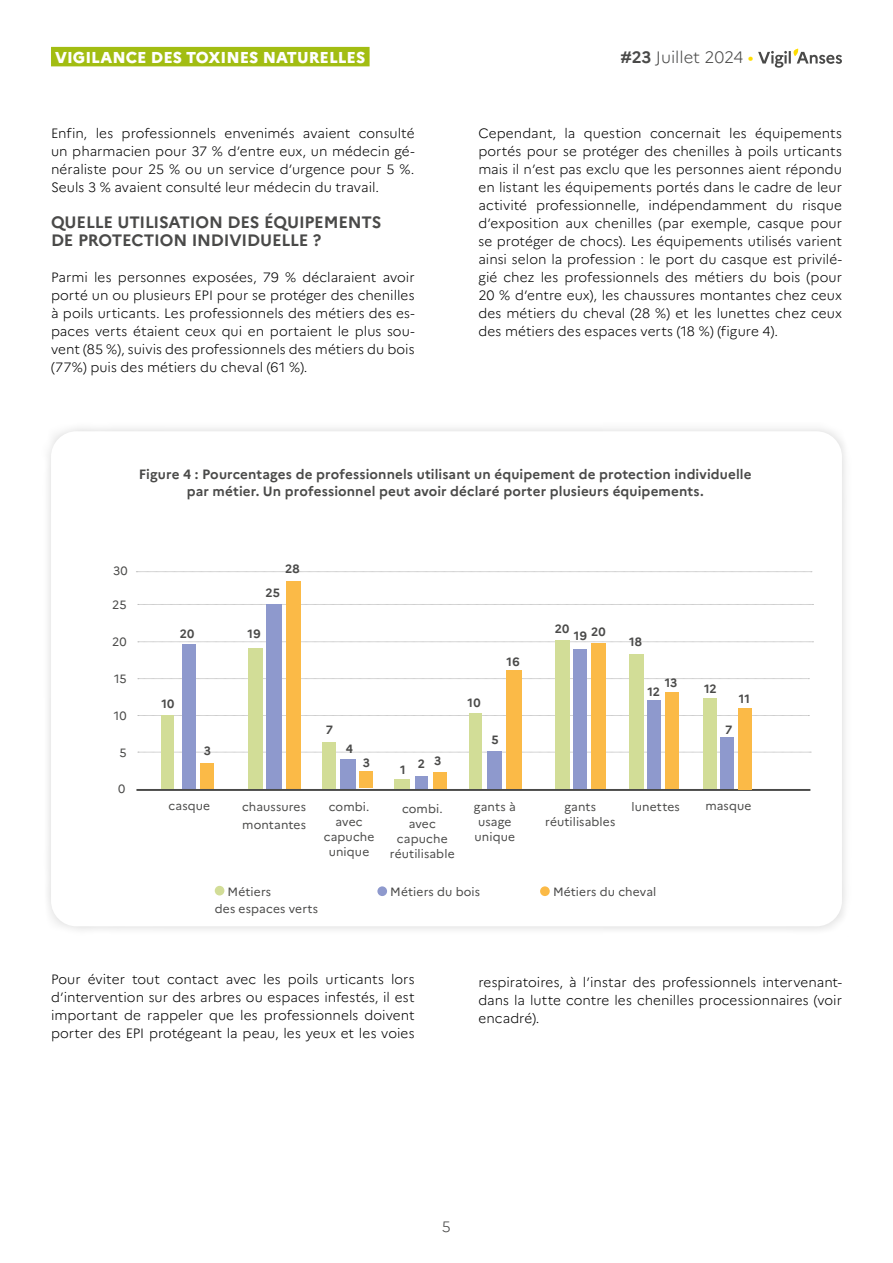
<style>
.page{position:relative;width:893px;height:1263px;background:#fff}
.page>*{position:absolute;margin:0;border:0;box-sizing:border-box;transform-origin:0 0}
.t1{font:700 16.5px/18px "Marianne";letter-spacing:-.015em;color:#4a4a49}
.t2{font:300 16.5px "Marianne";color:#4a4a49}
.t3{font:800 15.75px "Marianne";color:#fff}
.t4{font:300 15px "Marianne";color:#4a4a49}
.t5{font:300 13.5px/18px "Marianne";letter-spacing:.005em;color:#000;text-align:justify}
.t6{font:700 13.5px/16.5px "Marianne";letter-spacing:.01em;color:#4a4a49;text-align:center}
.t7{font:12px/15px "Marianne";letter-spacing:.01em;color:#4a4a49}
.t8{font:700 12px "Marianne";letter-spacing:.015em;color:#4a4a49}
.s1{font-weight:700}
.s2{font-weight:400;color:#fd0}
</style>
<div class="page">
<div style="left:41px;top:422px;width:810px;height:514px;background:#f8f8f8"></div>
<div style="left:51px;top:431px;width:791px;height:495px;background:#fff;border-radius:26px"></div>
<svg style="left:138px;top:752px;width:673px;height:1px"></svg>
<svg style="left:138px;top:715px;width:671px;height:1px"></svg>
<svg style="left:138px;top:678px;width:671px;height:1px"></svg>
<svg style="left:138px;top:641px;width:675px;height:1px"></svg>
<svg style="left:138px;top:604px;width:675px;height:1px"></svg>
<div style="left:182px;top:644px;width:14px;height:145px;background:#8e99cd"></div>
<div style="left:200px;top:763px;width:14px;height:26px;background:#fbba47"></div>
<div style="left:267px;top:604px;width:15px;height:185px;background:#8e99cd"></div>
<div style="left:286px;top:582px;width:15px;height:207px;background:#fbba47"></div>
<div style="left:341px;top:759px;width:15px;height:30px;background:#8e99cd"></div>
<div style="left:359px;top:772px;width:14px;height:16px;background:#fbba47"></div>
<div style="left:415px;top:776px;width:13px;height:12px;background:#8e99cd"></div>
<hr style="left:136px;top:789px;width:674px;height:2px;background:#4a4a49">
<div style="left:215px;top:886px;width:9px;height:9px;background:#d2dd97;border-radius:50%"></div>
<div style="left:377px;top:886px;width:10px;height:10px;background:#8e99cd;border-radius:50%"></div>
<div style="left:540px;top:886px;width:10px;height:10px;background:#fbba47;border-radius:50%"></div>
<div style="left:488px;top:750px;width:14px;height:38px;background:#8e99cd"></div>
<div style="left:506px;top:670px;width:16px;height:118px;background:#fbba47"></div>
<div style="left:574px;top:648px;width:13px;height:140px;background:#8e99cd"></div>
<div style="left:591px;top:643px;width:14px;height:145px;background:#fbba47"></div>
<div style="left:647px;top:701px;width:13px;height:88px;background:#8e99cd"></div>
<div style="left:665px;top:692px;width:14px;height:97px;background:#fbba47"></div>
<div style="left:721px;top:738px;width:13px;height:51px;background:#8e99cd"></div>
<div style="left:738px;top:708px;width:13px;height:81px;background:#fbba47"></div>
<div style="left:162px;top:715px;width:12px;height:74px;background:#d2dd97"></div>
<div style="left:248px;top:648px;width:14px;height:141px;background:#d2dd97"></div>
<div style="left:322px;top:742px;width:14px;height:47px;background:#d2dd97"></div>
<div style="left:394px;top:779px;width:16px;height:10px;background:#d2dd97"></div>
<div style="left:469px;top:714px;width:13px;height:75px;background:#d2dd97"></div>
<div style="left:555px;top:640px;width:15px;height:149px;background:#d2dd97"></div>
<div style="left:629px;top:654px;width:14px;height:134px;background:#d2dd97"></div>
<div style="left:703px;top:698px;width:14px;height:91px;background:#d2dd97"></div>
<svg style="left:136px;top:571px;width:676px;height:1px"></svg>
<div style="left:433px;top:773px;width:13px;height:16px;background:#fbba47"></div>
<div style="left:51px;top:47px;width:319px;height:19px;background:#a2bd12"></div>
<svg style="left:758px;top:49px;width:84px;height:19px"></svg>
<p class="t3" style="left:55px;top:45px;width:312px">VIGILANCE DES TOXINES NATURELLES</p>
<p class="t5" style="left:51px;top:123px;width:365px">Enfin, les professionnels envenimés avaient consulté un pharmacien pour 37 % d’entre eux, un médecin gé&shy;néraliste pour 25 % ou un service d’urgence pour 5 %.<br>Seuls 3 % avaient consulté leur médecin du travail.</p>
<p class="t1" style="left:51px;top:212px;width:332px">QUELLE UTILISATION DES ÉQUIPEMENTS<br>DE PROTECTION INDIVIDUELLE ?</p>
<p class="t5" style="left:51px;top:267px;width:365px">Parmi les personnes exposées, 79 % déclaraient avoir porté un ou plusieurs EPI pour se protéger des chenilles à poils urticants. Les professionnels des métiers des es&shy;paces verts étaient ceux qui en portaient le plus sou&shy;vent (85 %), suivis des professionnels des métiers du bois (77%) puis des métiers du cheval (61 %).</p>
<p class="t2" style="left:620px;top:45px;width:134px"><span class="s1">#23</span> Juillet 2024 <span class="s2">•</span></p>
<p class="t5" style="left:478px;top:123px;width:365px">Cependant, la question concernait les équipements portés pour se protéger des chenilles à poils urticants mais il n’est pas exclu que les personnes aient répondu en listant les équipements portés dans le cadre de leur activité professionnelle, indépendamment du risque d’exposition aux chenilles (par exemple, casque pour se protéger de chocs). Les équipements utilisés varient ainsi selon la profession : le port du casque est privilé&shy;gié chez les professionnels des métiers du bois (pour 20 % d’entre eux), les chaussures montantes chez ceux des métiers du cheval (28 %) et les lunettes chez ceux des métiers des espaces verts (18 %) (figure 4).</p>
<p class="t6" style="left:139px;top:465px;width:614px">Figure 4 : Pourcentages de professionnels utilisant un équipement de protection individuelle par métier. Un professionnel peut avoir déclaré porter plusieurs équipements.</p>
<p class="t7" style="left:113px;top:562px;width:16px">30</p>
<p class="t7" style="left:112px;top:596px;width:16px">25</p>
<p class="t7" style="left:112px;top:633px;width:16px">20</p>
<p class="t7" style="left:114px;top:670px;width:14px">15</p>
<p class="t7" style="left:114px;top:707px;width:14px">10</p>
<p class="t7" style="left:120px;top:744px;width:9px">5</p>
<p class="t7" style="left:118px;top:781px;width:9px">0</p>
<p class="t8" style="left:285px;top:560px;width:16px">28</p>
<p class="t8" style="left:266px;top:584px;width:16px">25</p>
<p class="t8" style="left:180px;top:624px;width:16px">20</p>
<p class="t8" style="left:248px;top:624px;width:14px">19</p>
<p class="t8" style="left:555px;top:620px;width:16px">20</p>
<p class="t8" style="left:591px;top:622px;width:16px">20</p>
<p class="t8" style="left:574px;top:627px;width:14px">19</p>
<p class="t8" style="left:629px;top:632px;width:14px">18</p>
<p class="t8" style="left:507px;top:652px;width:14px">16</p>
<p class="t8" style="left:161px;top:694px;width:14px">10</p>
<p class="t8" style="left:468px;top:694px;width:14px">10</p>
<p class="t8" style="left:665px;top:673px;width:14px">13</p>
<p class="t8" style="left:647px;top:682px;width:14px">12</p>
<p class="t8" style="left:704px;top:679px;width:14px">12</p>
<p class="t8" style="left:739px;top:689px;width:13px">11</p>
<p class="t8" style="left:326px;top:720px;width:9px">7</p>
<p class="t8" style="left:725px;top:720px;width:9px">7</p>
<p class="t8" style="left:204px;top:741px;width:9px">3</p>
<p class="t8" style="left:346px;top:739px;width:9px">4</p>
<p class="t8" style="left:363px;top:753px;width:9px">3</p>
<p class="t8" style="left:400px;top:760px;width:7px">1</p>
<p class="t8" style="left:418px;top:753px;width:25px">2 3</p>
<p class="t8" style="left:491px;top:731px;width:9px">5</p>
<p class="t7" style="left:169px;top:798px;width:43px">casque</p>
<p class="t7" style="left:242px;top:797px;width:66px;line-height:18px">chaussures montantes</p>
<p class="t7" style="left:324px;top:799px;width:52px;text-align:center">combi. avec capuche unique</p>
<p class="t7" style="left:390px;top:800px;width:66px;text-align:center">combi. avec capuche réutilisable</p>
<p class="t7" style="left:474px;top:799px;width:43px">gants à usage unique</p>
<p class="t7" style="left:545px;top:798px;width:72px;text-align:center">gants réutilisables</p>
<p class="t7" style="left:632px;top:799px;width:50px">lunettes</p>
<p class="t7" style="left:705px;top:797px;width:48px">masque</p>
<p class="t7" style="left:215px;top:881px;width:105px;line-height:17.5px;text-indent:13px">Métiers<br>des espaces verts</p>
<p class="t7" style="left:390px;top:883px;width:91px">Métiers du bois</p>
<p class="t7" style="left:553px;top:883px;width:105px">Métiers du cheval</p>
<p class="t5" style="left:51px;top:969px;width:365px">Pour éviter tout contact avec les poils urticants lors d’intervention sur des arbres ou espaces infestés, il est important de rappeler que les professionnels doivent porter des EPI protégeant la peau, les yeux et les voies</p>
<p class="t5" style="left:478px;top:972px;width:365px">respiratoires, à l’instar des professionnels intervenant&shy;dans la lutte contre les chenilles processionnaires (voir encadré).</p>
<p class="t4" style="left:442px;top:1215px;width:10px">5</p>
</div>
